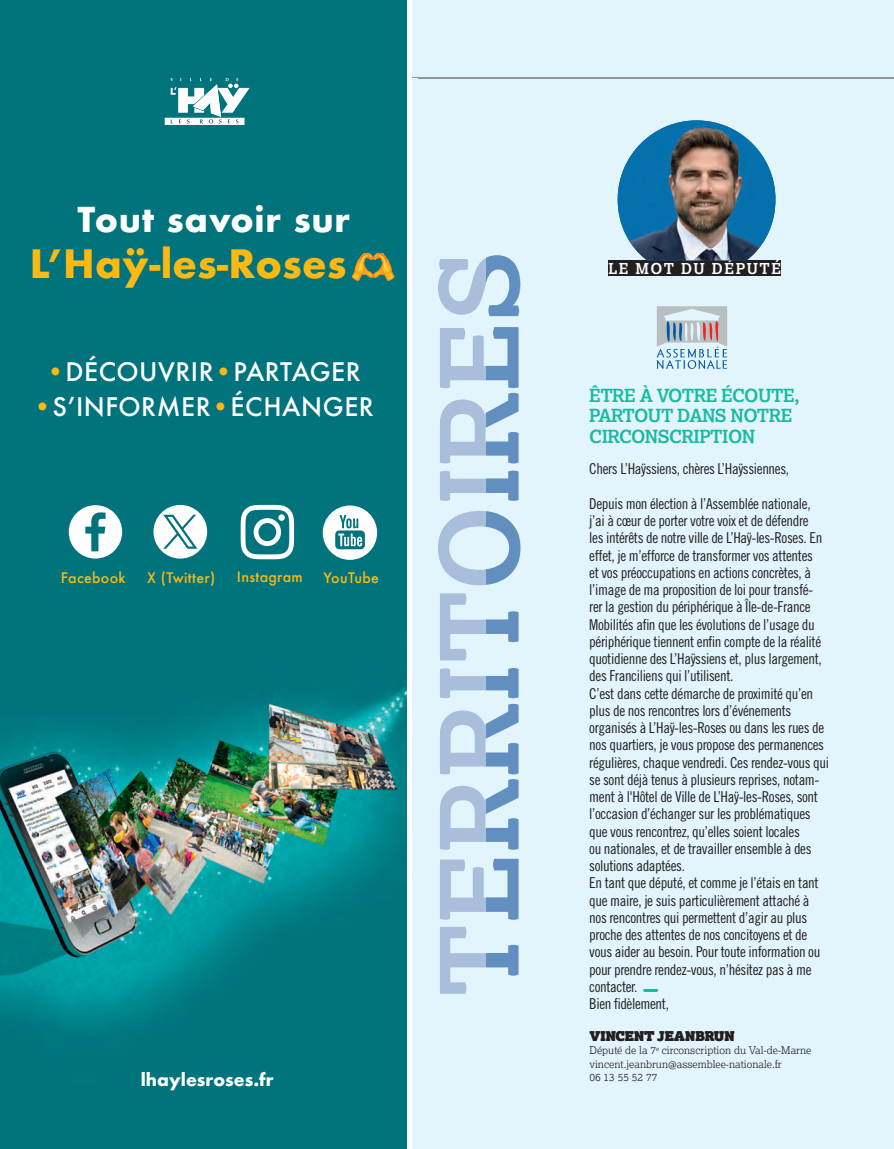
<style>
.page{position:relative;width:894px;height:1149px;background:#fff}
.page>*{position:absolute;margin:0;border:0;box-sizing:border-box;transform-origin:0 0}
.t1{font:700 37.95px "Futura";letter-spacing:.01em;color:#fcb914}
.t2{font:700 33.45px "Futura";letter-spacing:.02em;color:#fff}
.t3{font:500 24.9px "Futura";letter-spacing:.02em;color:#fff}
.t4{font:700 18px/20.2px "Lexia";letter-spacing:-.03em;color:#19baa2}
.t5{font:700 16.8px "Futura";color:#fff}
.t6{font:15px/17.2px "Trade Gothic LT Std Cn 18";letter-spacing:-.025em;color:#231f20}
.t7{font:700 15px "Lexia";letter-spacing:.1em;color:#fff}
.t8{font:500 14.1px "Futura";letter-spacing:.02em;color:#fcb914}
.t9{font:13.5px "Lexia Advertising";color:#231f20}
.t10{font:300 10.5px/13.5px "Lexia";color:#231f20}
.s1{color:#fcb914}
</style>
<div class="page">
<div style="left:412px;top:0;width:481px;height:1149px;background:#e2f4fc"></div>
<hr style="left:412px;top:77px;width:481px;height:1px;background:#939598">
<hr style="left:643px;top:989px;width:15px;height:3px;background:#19baa2;border-radius:2px">
<svg style="left:656px;top:306px;width:71px;height:63px"></svg>
<svg style="left:438px;top:258px;width:79px;height:736px"></svg>
<svg style="left:486px;top:255px;width:34px;height:720px"></svg>
<img style="left:0;top:0;width:406px;height:1149px">
<svg style="left:351px;top:252px;width:44px;height:30px"></svg>
<svg style="left:165px;top:78px;width:84px;height:47px"></svg>
<svg style="left:69px;top:505px;width:53px;height:53px"></svg>
<svg style="left:241px;top:505px;width:53px;height:54px"></svg>
<div style="left:278px;top:514px;width:7px;height:7px;background:#fff;border-radius:50%"></div>
<svg style="left:323px;top:505px;width:54px;height:55px"></svg>
<svg style="left:153px;top:505px;width:54px;height:53px"></svg>
<hr style="left:418px;top:78px;width:475px;height:1px;background:#939598">
<div style="left:608px;top:260px;width:173px;height:15px;background:#231f20"></div>
<img style="left:624px;top:120px;width:99px;height:47px">
<img style="left:722px;top:125px;width:53px;height:89px">
<img style="left:617px;top:167px;width:106px;height:47px">
<img style="left:619px;top:214px;width:155px;height:46px">
<h2 class="t2" style="left:77px;top:195px;width:274px">Tout savoir sur</h2>
<h1 class="t1" style="left:30px;top:237px;width:318px">L’Haÿ-les-Roses</h1>
<h3 class="t3" style="left:46px;top:354px;width:316px"><span class="s1">•</span>DÉCOUVRIR<span class="s1">•</span>PARTAGER</h3>
<h3 class="t3" style="left:33px;top:390px;width:342px"><span class="s1">•</span>SʼINFORMER<span class="s1">•</span>ÉCHANGER</h3>
<p class="t8" style="left:61px;top:568px;width:66px">Facebook</p>
<p class="t8" style="left:147px;top:568px;width:69px">X (Twitter)</p>
<p class="t8" style="left:237px;top:567px;width:67px">Instagram</p>
<p class="t8" style="left:323px;top:568px;width:57px">YouTube</p>
<p class="t5" style="left:141px;top:1067px;width:134px">lhaylesroses.fr</p>
<p class="t7" style="left:608px;top:259px;width:174px">LE MOT DU DÉPUTÉ</p>
<p class="t4" style="left:589px;top:385px;width:212px">ÊTRE À VOTRE ÉCOUTE,<br>PARTOUT DANS NOTRE<br>CIRCONSCRIPTION</p>
<p class="t6" style="left:589px;top:460px;width:201px">Chers L’Haÿssiens, chères L’Haÿssiennes,</p>
<p class="t6" style="left:589px;top:495px;width:241px">Depuis mon élection à l’Assemblée nationale, j’ai à cœur de porter votre voix et de défendre<br>les intérêts de notre ville de L’Haÿ-les-Roses. En effet, je m’efforce de transformer vos attentes<br>et vos préoccupations en actions concrètes, à l’image de ma proposition de loi pour transfé&shy;rer la gestion du périphérique à Île-de-France Mobilités afin que les évolutions de l’usage du périphérique tiennent enfin compte de la réalité quotidienne des L’Haÿssiens et, plus largement, des Franciliens qui l’utilisent.<br>C’est dans cette démarche de proximité qu’en plus de nos rencontres lors d’événements organisés à L’Haÿ-les-Roses ou dans les rues de nos quartiers, je vous propose des permanences régulières, chaque vendredi. Ces rendez-vous qui se sont déjà tenus à plusieurs reprises, notam&shy;ment à l'Hôtel de Ville de L’Haÿ-les-Roses, sont l’occasion d’échanger sur les problématiques que vous rencontrez, qu’elles soient locales<br>ou nationales, et de travailler ensemble à des solutions adaptées.<br>En tant que député, et comme je l’étais en tant que maire, je suis particulièrement attaché à nos rencontres qui permettent d’agir au plus proche des attentes de nos concitoyens et de vous aider au besoin. Pour toute information ou pour prendre rendez-vous, n’hésitez pas à me contacter.<br>Bien fidèlement,</p>
<p class="t9" style="left:589px;top:1027px;width:147px">VINCENT JEANBRUN</p>
<p class="t10" style="left:589px;top:1043px;width:223px">Député de la 7<sup>e</sup> circonscription du Val-de-Marne vincent.jeanbrun@assemblee-nationale.fr<br>06 13 55 52 77</p>
</div>
